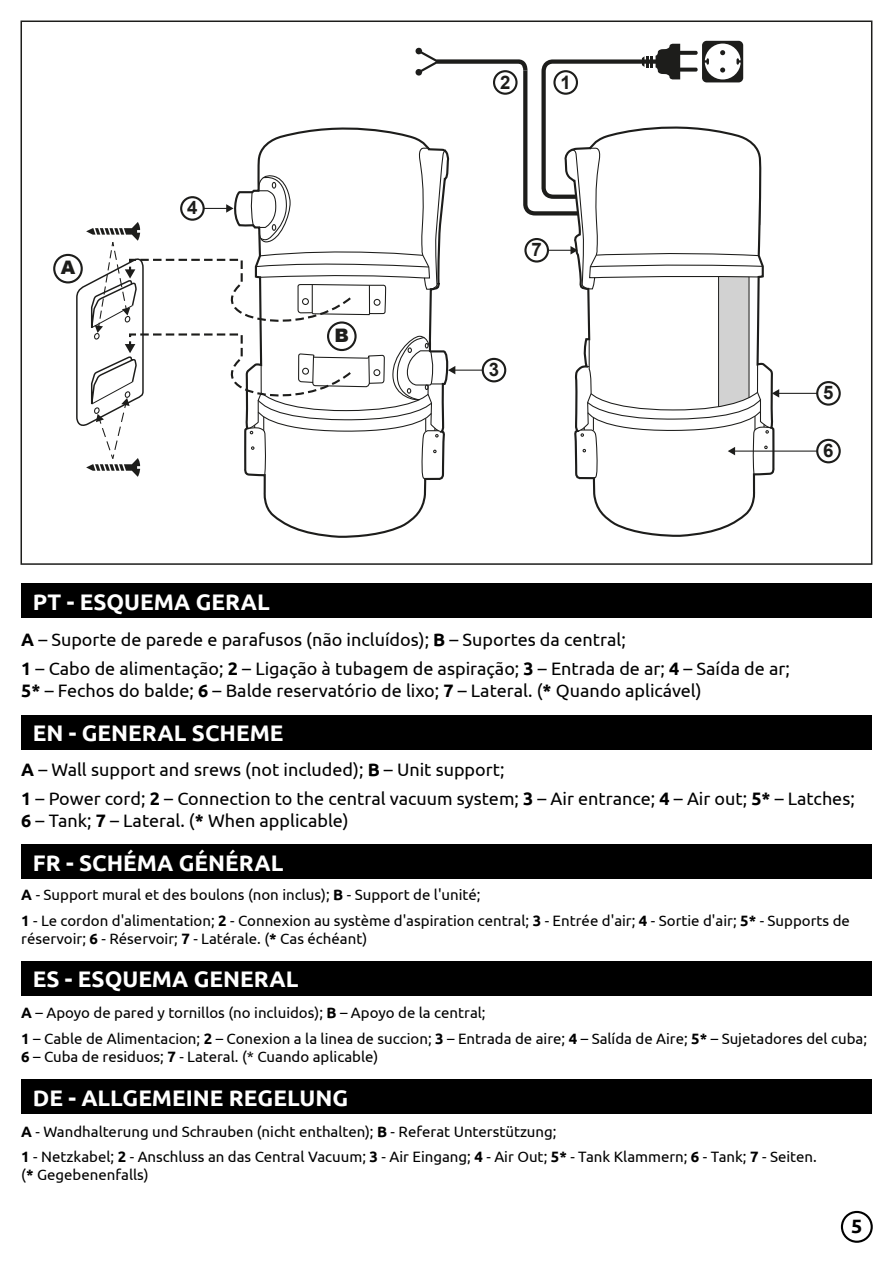
<style>
.page{position:relative;width:893px;height:1263px;background:#fff}
.page>*{position:absolute;margin:0;border:0;box-sizing:border-box;transform-origin:0 0}
.t1{font:700 22.5px "Ubuntu";color:#fff}
.t2{font:700 19.35px "Ubuntu";color:#000}
.t3{font:700 18.6px "Arial";color:#1d1d1b}
.t4{font:900 18.6px "Arial";color:#1d1d1b}
.t5{font:18px/29.1px "Ubuntu";color:#000}
.t6{font:15px/25.5px "Ubuntu";color:#000}
.s1{font-weight:700}
</style>
<div class="page">
<div style="left:21px;top:584px;width:851px;height:34px;background:#000"></div>
<div style="left:21px;top:715px;width:851px;height:34px;background:#000"></div>
<div style="left:21px;top:844px;width:851px;height:35px;background:#000"></div>
<div style="left:21px;top:961px;width:851px;height:34px;background:#000"></div>
<div style="left:21px;top:1079px;width:851px;height:34px;background:#000"></div>
<div style="left:841px;top:1211px;width:32px;height:32px;border:2px solid #000;border-radius:50%"></div>
<div style="left:53px;top:254px;width:30px;height:29px;border:2px solid #1d1d1b;border-radius:50%"></div>
<hr style="left:778px;top:393px;width:39px;height:1px;background:#1d1d1b">
<div style="left:816px;top:381px;width:25px;height:25px;border:2px solid #1d1d1b;border-radius:50%"></div>
<hr style="left:734px;top:451px;width:83px;height:1px;background:#1d1d1b">
<div style="left:816px;top:439px;width:25px;height:24px;border:2px solid #1d1d1b;border-radius:50%"></div>
<svg style="left:267px;top:510px;width:155px;height:28px"></svg>
<svg style="left:598px;top:510px;width:153px;height:27px"></svg>
<svg style="left:75px;top:41px;width:704px;height:469px"></svg>
<p class="t4" style="left:61px;top:254px;width:16px">A</p>
<p class="t3" style="left:187px;top:196px;width:12px">4</p>
<p class="t4" style="left:335px;top:322px;width:16px">B</p>
<p class="t3" style="left:500px;top:70px;width:12px">2</p>
<p class="t3" style="left:560px;top:70px;width:12px">1</p>
<p class="t3" style="left:531px;top:237px;width:12px">7</p>
<p class="t3" style="left:489px;top:357px;width:12px">3</p>
<p class="t3" style="left:823px;top:380px;width:12px">5</p>
<p class="t3" style="left:823px;top:438px;width:12px">6</p>
<h1 class="t1" style="left:33px;top:588px;width:238px">PT - ESQUEMA GERAL</h1>
<p class="t5" style="left:21px;top:625px;width:770px"><span class="s1">A</span> – Suporte de parede e parafusos (não incluídos); <span class="s1">B</span> – Suportes da central;<br><span class="s1">1</span> – Cabo de alimentação; <span class="s1">2</span> – Ligação à tubagem de aspiração; <span class="s1">3</span> – Entrada de ar; <span class="s1">4</span> – Saída de ar;</p>
<p class="t5" style="left:21px;top:675px;width:682px"><span class="s1">5*</span> – Fechos do balde; <span class="s1">6</span> – Balde reservatório de lixo; <span class="s1">7</span> – Lateral. (<span class="s1">*</span> Quando aplicável)</p>
<h1 class="t1" style="left:33px;top:720px;width:252px">EN - GENERAL SCHEME</h1>
<p class="t5" style="left:21px;top:755px;width:835px"><span class="s1">A</span> – Wall support and srews (not included); <span class="s1">B</span> – Unit support;<br><span class="s1">1</span> – Power cord; <span class="s1">2</span> – Connection to the central vacuum system; <span class="s1">3</span> – Air entrance; <span class="s1">4</span> – Air out; <span class="s1">5*</span> – Latches;</p>
<p class="t5" style="left:21px;top:805px;width:329px"><span class="s1">6</span> – Tank; <span class="s1">7</span> – Lateral. (<span class="s1">*</span> When applicable)</p>
<h1 class="t1" style="left:33px;top:849px;width:252px">FR - SCHÉMA GÉNÉRAL</h1>
<p class="t6" style="left:21px;top:882px;width:830px"><span class="s1">A</span> - Support mural et des boulons (non inclus); <span class="s1">B</span> - Support de l'unité;<br><span class="s1">1</span> - Le cordon d'alimentation; <span class="s1">2</span> - Connexion au système d'aspiration central; <span class="s1">3</span> - Entrée d'air; <span class="s1">4</span> - Sortie d'air; <span class="s1">5*</span> - Supports de</p>
<p class="t6" style="left:21px;top:925px;width:347px">réservoir; <span class="s1">6</span> - Réservoir; <span class="s1">7</span> - Latérale. (<span class="s1">*</span> Cas échéant)</p>
<h1 class="t1" style="left:33px;top:965px;width:267px">ES - ESQUEMA GENERAL</h1>
<p class="t6" style="left:21px;top:1000px;width:847px"><span class="s1">A</span> – Apoyo de pared y tornillos (no incluidos); <span class="s1">B</span> – Apoyo de la central;<br><span class="s1">1</span> – Cable de Alimentacion; <span class="s1">2</span> – Conexion a la linea de succion; <span class="s1">3</span> – Entrada de aire; <span class="s1">4</span> – Salída de Aire; <span class="s1">5*</span> – Sujetadores del cuba;</p>
<p class="t6" style="left:21px;top:1043px;width:359px"><span class="s1">6</span> – Cuba de residuos; <span class="s1">7</span> - Lateral. (* Cuando aplicable)</p>
<h1 class="t1" style="left:33px;top:1084px;width:317px">DE - ALLGEMEINE REGELUNG</h1>
<p class="t6" style="left:21px;top:1118px;width:797px"><span class="s1">A</span> - Wandhalterung und Schrauben (nicht enthalten); <span class="s1">B</span> - Referat Unterstützung;<br><span class="s1">1</span> - Netzkabel; <span class="s1">2</span> - Anschluss an das Central Vacuum; <span class="s1">3</span> - Air Eingang; <span class="s1">4</span> - Air Out; <span class="s1">5*</span> - Tank Klammern; <span class="s1">6</span> - Tank; <span class="s1">7</span> - Seiten.</p>
<p class="t6" style="left:21px;top:1162px;width:129px">(<span class="s1">*</span> Gegebenenfalls)</p>
<p class="t2" style="left:851px;top:1214px;width:13px">5</p>
</div>
